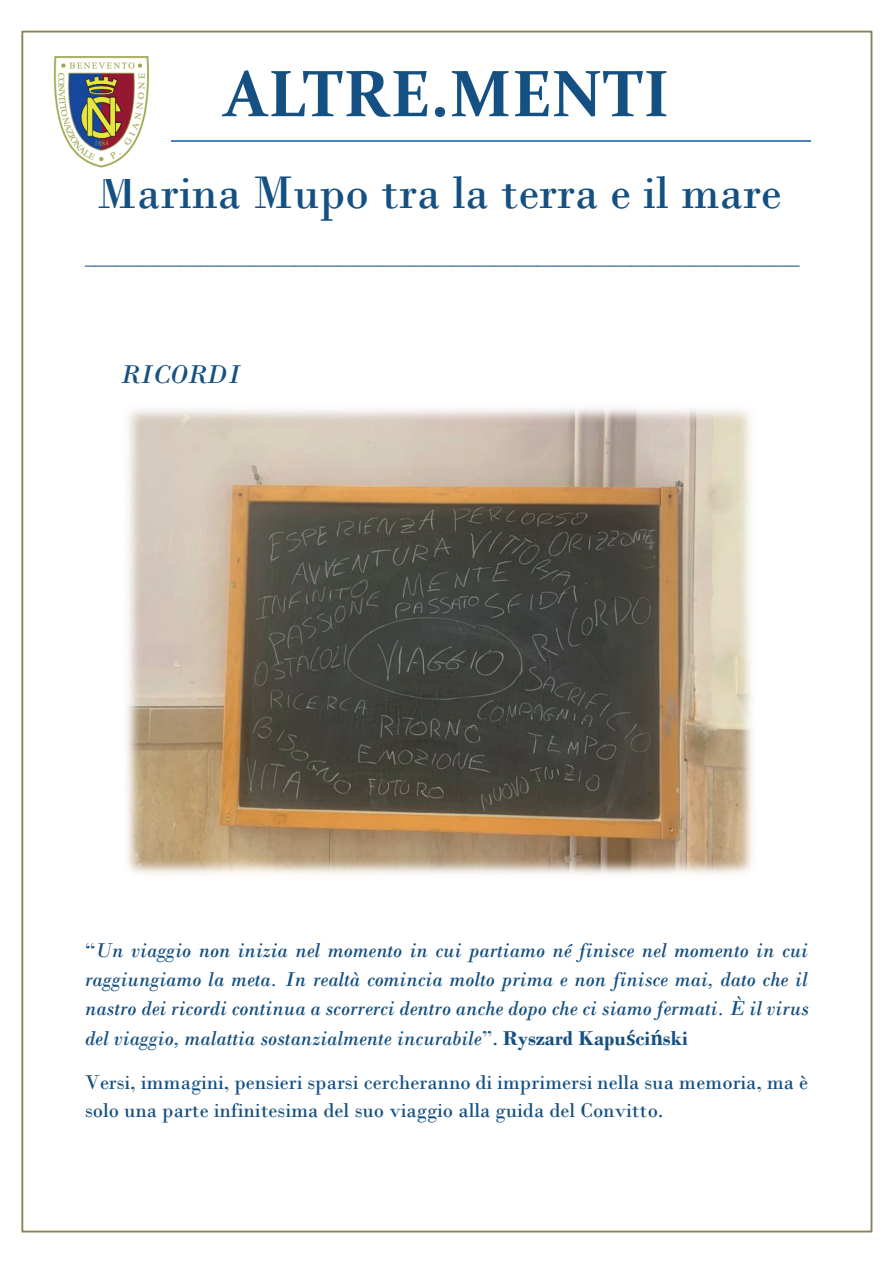
<style>
.page{position:relative;width:894px;height:1263px;background:#fff}
.page>*{position:absolute;margin:0;border:0;box-sizing:border-box;transform-origin:0 0}
.t1{font:700 66px "Constantia";letter-spacing:.005em;color:#155082}
.t2{font:48px "Bodoni";color:#155082}
.t3{font:italic 27px "Bodoni";color:#155082}
.t4{font:italic 21px/29.2px "Bodoni";color:#155082;text-align:justify}
.t5{font:21px/28.8px "Bodoni";color:#155082}
.s1{font-style:normal}
.s2{font-weight:700;font-style:normal}
.s3{font-family:"Cambria";font-weight:700;font-style:normal}
</style>
<div class="page">
<hr style="left:83px;top:140px;width:727px;height:1px;background:#4c81bd">
<img style="left:53px;top:56px;width:117px;height:112px">
<img style="left:126px;top:408px;width:627px;height:467px">
<h1 class="t1" style="left:224px;top:48px;width:447px">ALTRE.MENTI</h1>
<h2 class="t2" style="left:97px;top:164px;width:686px">Marina Mupo tra la terra e il mare</h2>
<p class="t5" style="left:85px;top:243px;width:715px">____________________________________________________________________</p>
<p class="t3" style="left:121px;top:358px;width:121px">RICORDI</p>
<p class="t4" style="left:85px;top:935px;width:725px"><span class="s1">“</span>Un viaggio non inizia nel momento in cui partiamo né finisce nel momento in cui raggiungiamo la meta. In realtà comincia molto prima e non finisce mai, dato che il nastro dei ricordi continua a scorrerci dentro anche dopo che ci siamo fermati. È il virus del viaggio, malattia sostanzialmente incurabile<span class="s1">”.</span> <span class="s2">Ryszard Kapu</span><span class="s3">ś</span><span class="s2">ci</span><span class="s3">ń</span><span class="s2">ski</span></p>
<p class="t5" style="left:85px;top:1067px;width:724px">Versi, immagini, pensieri sparsi cercheranno di imprimersi nella sua memoria, ma è solo una parte infinitesima del suo viaggio alla guida del Convitto.</p>
</div>
